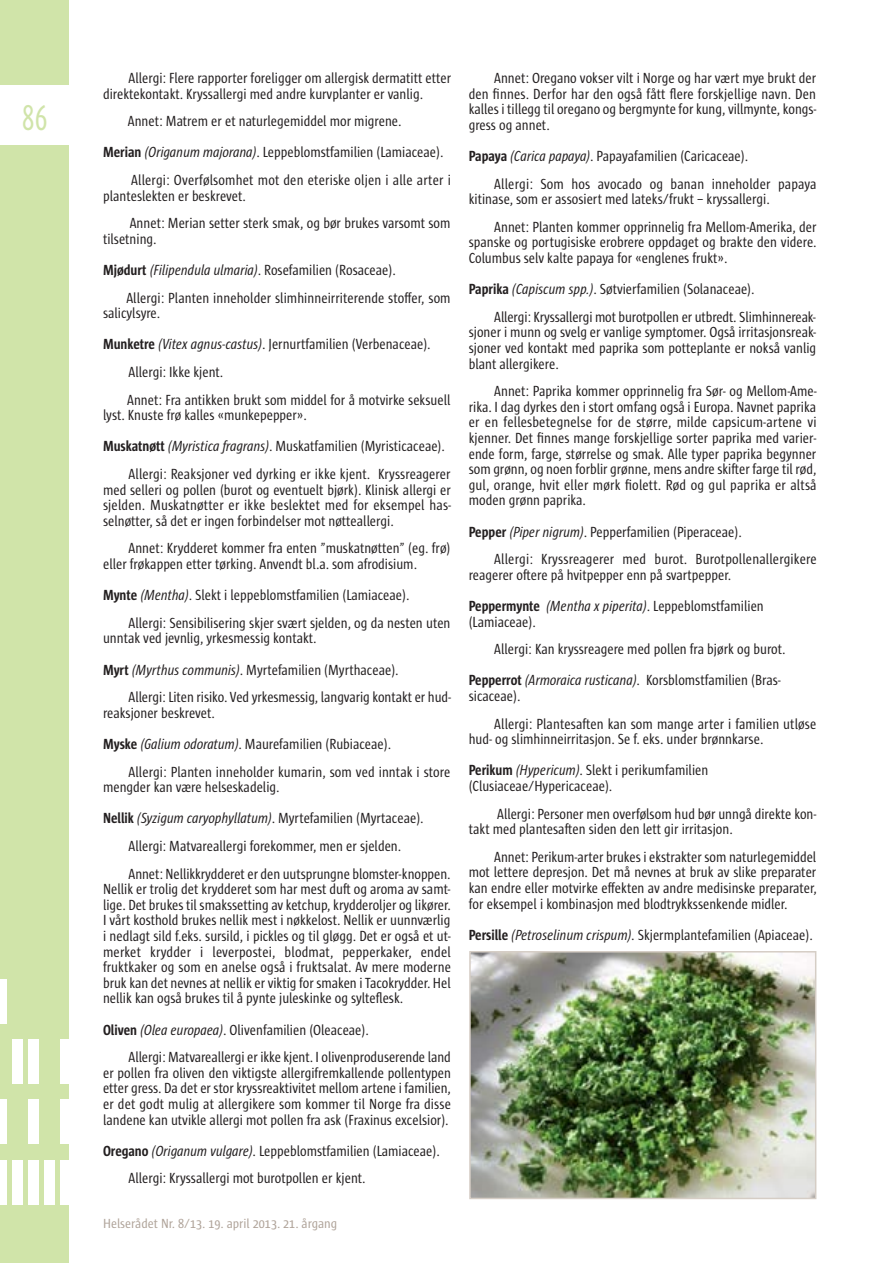
<style>
.page{position:relative;width:893px;height:1263px;background:#fff}
.page>*{position:absolute;margin:0;border:0;box-sizing:border-box;transform-origin:0 0}
.t1{font:36px "Dax Condensed";color:#d0e4a9;scale:.8 1}
.t2{font:15px/15.6px "Sun Cd";color:#231f20}
.t3{font:13.5px "Sun Cd";color:#b0a49a;scale:1.07 1}
.s1{font-weight:700}
.s2{font-style:italic}
</style>
<div class="page">
<div style="left:0;top:0;width:69px;height:1263px;background:#d0e4a9"></div>
<div style="left:0;top:979px;width:6px;height:45px;background:#fff"></div>
<div style="left:0;top:1099px;width:6px;height:45px;background:#fff"></div>
<div style="left:0;top:1160px;width:6px;height:44px;background:#fff"></div>
<div style="left:12px;top:1039px;width:10px;height:45px;background:#fff"></div>
<div style="left:12px;top:1160px;width:10px;height:44px;background:#fff"></div>
<div style="left:44px;top:1160px;width:11px;height:44px;background:#fff"></div>
<div style="left:28px;top:1039px;width:10px;height:45px;background:#fff"></div>
<div style="left:28px;top:1099px;width:10px;height:45px;background:#fff"></div>
<div style="left:28px;top:1160px;width:10px;height:44px;background:#fff"></div>
<div style="left:60px;top:1039px;width:11px;height:45px;background:#fff"></div>
<div style="left:60px;top:1099px;width:11px;height:45px;background:#fff"></div>
<div style="left:60px;top:1160px;width:11px;height:44px;background:#fff"></div>
<div style="left:0;top:85px;width:71px;height:60px;background:#fff"></div>
<img style="left:472px;top:954px;width:341px;height:242px">
<div style="left:469px;top:951px;width:347px;height:248px;border:2px solid #d5cdc5"></div>
<h1 class="t1" style="left:22px;top:100px;width:34px">86</h1>
<p class="t2" style="left:103px;top:71px;width:350px;text-indent:26px">Allergi: Flere rapporter foreligger om allergisk dermatitt etter direktekontakt. Kryssallergi med andre kurvplanter er vanlig.</p>
<p class="t2" style="left:103px;top:107px;width:342px;line-height:31.2px;text-indent:25px">Annet: Matrem er et naturlegemiddel mor migrene.<br><span class="s1">Merian</span> <span class="s2">(Origanum majorana)</span>. Leppeblomstfamilien (Lamiaceae).</p>
<p class="t2" style="left:103px;top:173px;width:349px;text-indent:28px">Allergi: Overfølsomhet mot den eteriske oljen i alle arter i planteslekten er beskrevet.</p>
<p class="t2" style="left:103px;top:216px;width:349px;text-indent:27px">Annet: Merian setter sterk smak, og bør brukes varsomt som tilsetning.</p>
<p class="t2" style="left:126px;top:257px;width:326px;line-height:27.6px;text-indent:-23px"><span class="s1">Mjødurt</span> <span class="s2">(Filipendula ulmaria)</span>. Rosefamilien (Rosaceae).<br>Allergi: Planten inneholder slimhinneirriterende stoffer, som</p>
<p class="t2" style="left:103px;top:299px;width:329px;line-height:31.2px">salicylsyre.<br><span class="s1">Munketre</span> <span class="s2">(Vitex agnus-castus)</span>. Jernurtfamilien (Verbenaceae).</p>
<p class="t2" style="left:127px;top:359px;width:325px;line-height:27.6px">Allergi: Ikke kjent.<br>Annet: Fra antikken brukt som middel for å motvirke seksuell</p>
<p class="t2" style="left:103px;top:401px;width:343px;line-height:31.2px">lyst. Knuste frø kalles «munkepepper».<br><span class="s1">Muskatnøtt</span> <span class="s2">(Myristica fragrans)</span>. Muskatfamilien (Myristicaceae).</p>
<p class="t2" style="left:103px;top:467px;width:350px;text-align:justify;text-indent:26px">Allergi: Reaksjoner ved dyrking er ikke kjent. Kryssreagerer med selleri og pollen (burot og eventuelt bjørk). Klinisk allergi er sjelden. Muskatnøtter er ikke beslektet med for eksempel has&shy;selnøtter, så det er ingen forbindelser mot nøtteallergi.</p>
<p class="t2" style="left:103px;top:542px;width:349px;text-indent:26px">Annet: Krydderet kommer fra enten ”muskatnøtten” (eg. frø) eller frøkappen etter tørking. Anvendt bl.a. som afrodisium.</p>
<p class="t2" style="left:129px;top:582px;width:323px;line-height:27.6px;text-indent:-26px"><span class="s1">Mynte</span> <span class="s2">(Mentha)</span>. Slekt i leppeblomstfamilien (Lamiaceae).<br>Allergi: Sensibilisering skjer svært sjelden, og da nesten uten</p>
<p class="t2" style="left:103px;top:624px;width:297px;line-height:31.2px">unntak ved jevnlig, yrkesmessig kontakt.<br><span class="s1">Myrt</span> <span class="s2">(Myrthus communis)</span>. Myrtefamilien (Myrthaceae).</p>
<p class="t2" style="left:103px;top:690px;width:349px;text-indent:26px">Allergi: Liten risiko. Ved yrkesmessig, langvarig kontakt er hud&shy;reaksjoner beskrevet.</p>
<p class="t2" style="left:129px;top:731px;width:323px;line-height:27.6px;text-indent:-26px"><span class="s1">Myske</span> <span class="s2">(Galium odoratum)</span>. Maurefamilien (Rubiaceae).<br>Allergi: Planten inneholder kumarin, som ved inntak i store</p>
<p class="t2" style="left:103px;top:773px;width:322px;line-height:31.2px">mengder kan være helseskadelig.<br><span class="s1">Nellik</span> <span class="s2">(Syzigum caryophyllatum)</span>. Myrtefamilien (Myrtaceae).</p>
<p class="t2" style="left:129px;top:833px;width:323px;line-height:27.6px">Allergi: Matvareallergi forekommer, men er sjelden.<br>Annet: Nellikkrydderet er den uutsprungne blomster-knoppen.</p>
<p class="t2" style="left:103px;top:882px;width:349px;text-align:justify">Nellik er trolig det krydderet som har mest duft og aroma av samt&shy;lige. Det brukes til smakssetting av ketchup, krydderoljer og likører.<br>I vårt kosthold brukes nellik mest i nøkkelost. Nellik er uunnværlig i nedlagt sild f.eks. sursild, i pickles og til gløgg. Det er også et ut&shy;merket krydder i leverpostei, blodmat, pepperkaker, endel fruktkaker og som en anelse også i fruktsalat. Av mere moderne bruk kan det nevnes at nellik er viktig for smaken i Tacokrydder. Hel nellik kan også brukes til å pynte juleskinke og sylteflesk.</p>
<p class="t2" style="left:129px;top:1017px;width:324px;line-height:27.6px;text-indent:-26px"><span class="s1">Oliven</span> <span class="s2">(Olea europaea)</span>. Olivenfamilien (Oleaceae).<br>Allergi: Matvareallergi er ikke kjent. I olivenproduserende land</p>
<p class="t2" style="left:103px;top:1066px;width:349px;text-align:justify">er pollen fra oliven den viktigste allergifremkallende pollentypen etter gress. Da det er stor kryssreaktivitet mellom artene i familien, er det godt mulig at allergikere som kommer til Norge fra disse landene kan utvikle allergi mot pollen fra ask (Fraxinus excelsior).</p>
<p class="t2" style="left:129px;top:1138px;width:313px;line-height:27.6px;text-indent:-26px"><span class="s1">Oregano</span> <span class="s2">(Origanum vulgare)</span>. Leppeblomstfamilien (Lamiaceae).<br>Allergi: Kryssallergi mot burotpollen er kjent.</p>
<p class="t3" style="left:103px;top:1218px;width:220px">Helserådet Nr. 8/13. 19. april 2013. 21. årgang</p>
<p class="t2" style="left:469px;top:71px;width:349px;text-align:justify;text-indent:26px">Annet: Oregano vokser vilt i Norge og har vært mye brukt der den finnes. Derfor har den også fått flere forskjellige navn. Den kalles i tillegg til oregano og bergmynte for kung, villmynte, kongs&shy;gress og annet.</p>
<p class="t2" style="left:494px;top:143px;width:324px;line-height:27.6px;text-indent:-26px"><span class="s1">Papaya</span> <span class="s2">(Carica papaya)</span>. Papayafamilien (Caricaceae).<br>Allergi: Som hos avocado og banan inneholder papaya</p>
<p class="t2" style="left:494px;top:186px;width:324px;line-height:27.6px;text-indent:-26px">kitinase, som er assosiert med lateks/frukt – kryssallergi.<br>Annet: Planten kommer opprinnelig fra Mellom-Amerika, der</p>
<p class="t2" style="left:469px;top:236px;width:349px">spanske og portugisiske erobrere oppdaget og brakte den videre.<br>Columbus selv kalte papaya for «englenes frukt».</p>
<p class="t2" style="left:494px;top:276px;width:323px;line-height:27.6px;text-indent:-26px"><span class="s1">Paprika</span> <span class="s2">(Capiscum spp.)</span>. Søtvierfamilien (Solanaceae).<br>Allergi: Kryssallergi mot burotpollen er utbredt. Slimhinnereak-</p>
<p class="t2" style="left:469px;top:326px;width:349px;text-align:justify">sjoner i munn og svelg er vanlige symptomer. Også irritasjonsreak&shy;sjoner ved kontakt med paprika som potteplante er nokså vanlig blant allergikere.</p>
<p class="t2" style="left:469px;top:384px;width:350px;text-align:justify;text-indent:26px">Annet: Paprika kommer opprinnelig fra Sør- og Mellom-Ame&shy;rika. I dag dyrkes den i stort omfang også i Europa. Navnet paprika er en fellesbetegnelse for de større, milde capsicum-artene vi kjenner. Det finnes mange forskjellige sorter paprika med varier&shy;ende form, farge, størrelse og smak. Alle typer paprika begynner som grønn, og noen forblir grønne, mens andre skifter farge til rød, gul, orange, hvit eller mørk fiolett. Rød og gul paprika er altså moden grønn paprika.</p>
<p class="t2" style="left:494px;top:519px;width:324px;line-height:27.6px;text-indent:-26px"><span class="s1">Pepper</span> <span class="s2">(Piper nigrum)</span>. Pepperfamilien (Piperaceae).<br>Allergi: Kryssreagerer med burot. Burotpollenallergikere</p>
<p class="t2" style="left:469px;top:560px;width:297px;line-height:31.2px">reagerer oftere på hvitpepper enn på svartpepper.<br><span class="s1">Peppermynte</span> <span class="s2">(Mentha x piperita)</span>. Leppeblomstfamilien</p>
<p class="t2" style="left:494px;top:609px;width:293px;line-height:27.6px;text-indent:-26px">(Lamiaceae).<br>Allergi: Kan kryssreagere med pollen fra bjørk og burot.</p>
<p class="t2" style="left:469px;top:674px;width:313px"><span class="s1">Pepperrot</span> <span class="s2">(Armoraica rusticana)</span>. Korsblomstfamilien (Bras&shy;sicaceae).</p>
<p class="t2" style="left:469px;top:717px;width:349px;text-indent:26px">Allergi: Plantesaften kan som mange arter i familien utløse hud- og slimhinneirritasjon. Se f. eks. under brønnkarse.</p>
<p class="t2" style="left:469px;top:764px;width:241px"><span class="s1">Perikum</span> <span class="s2">(Hypericum)</span>. Slekt i perikumfamilien (Clusiaceae/Hypericaceae).</p>
<p class="t2" style="left:469px;top:807px;width:349px;text-indent:28px">Allergi: Personer men overfølsom hud bør unngå direkte kon&shy;takt med plantesaften siden den lett gir irritasjon.</p>
<p class="t2" style="left:469px;top:850px;width:349px;text-align:justify;text-indent:26px">Annet: Perikum-arter brukes i ekstrakter som naturlegemiddel mot lettere depresjon. Det må nevnes at bruk av slike preparater kan endre eller motvirke effekten av andre medisinske preparater, for eksempel i kombinasjon med blodtrykkssenkende midler.</p>
<p class="t2" style="left:469px;top:928px;width:345px"><span class="s1">Persille</span> <span class="s2">(Petroselinum crispum)</span>. Skjermplantefamilien (Apiaceae).</p>
</div>
